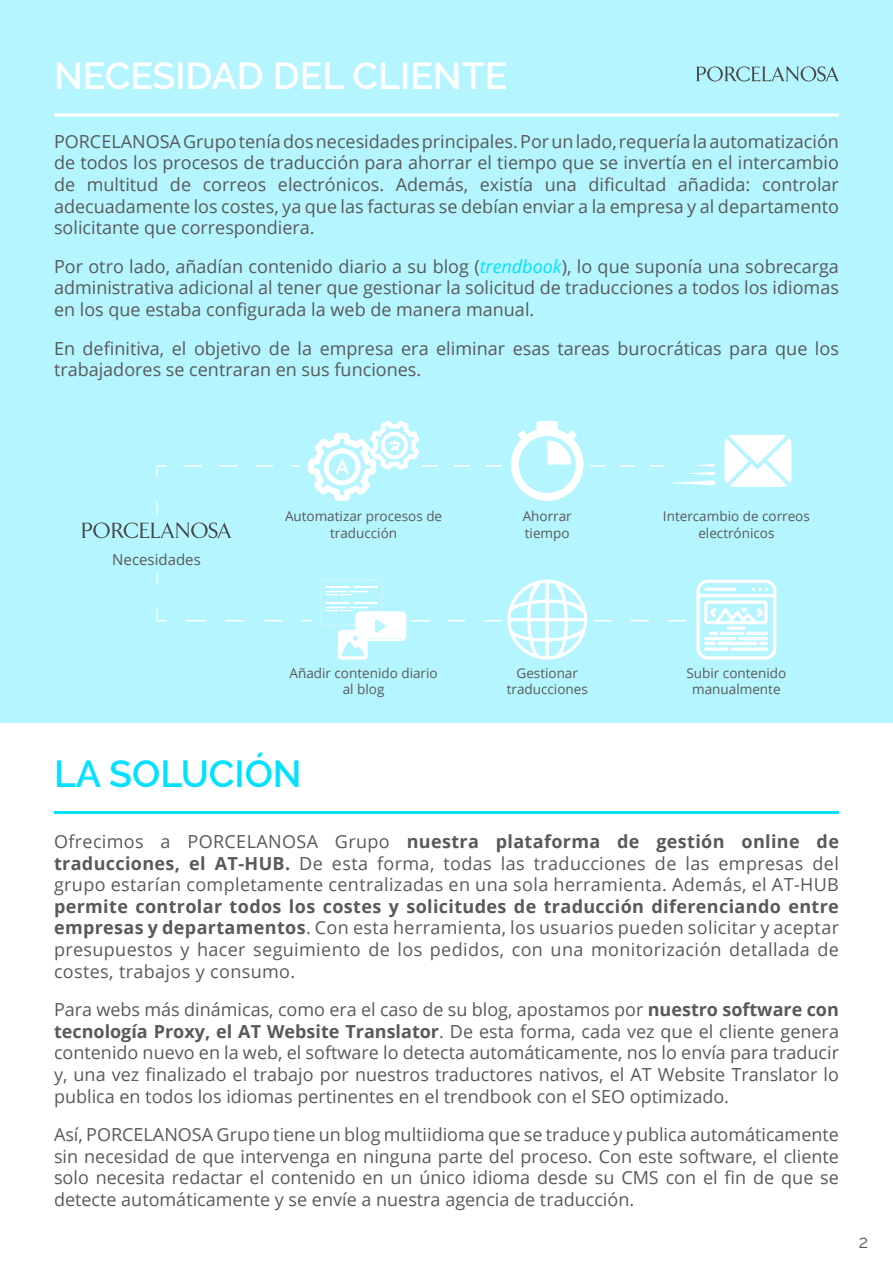
<style>
.page{position:relative;width:893px;height:1263px;background:#fff}
.page>*{position:absolute;margin:0;border:0;box-sizing:border-box;transform-origin:0 0}
.t1{font:600 37.5px "Raleway";color:#fff}
.t2{font:600 37.5px "Raleway";color:#04e0ff}
.t3{font:18px/21.6px "Open Sans";color:#595959;text-align:justify}
.t4{font:18px "Raleway";color:#595959}
.t5{font:15px "Open Sans";color:#595959}
.t6{font:13.5px/16.2px "Open Sans";color:#595959;text-align:center}
.s1{font-style:italic;color:#04e0ff}
.s2{font-weight:700}
</style>
<div class="page">
<div style="left:0;top:0;width:893px;height:723px;background:#b4f5ff"></div>
<svg style="left:696px;top:66px;width:143px;height:16px"></svg>
<hr style="left:54px;top:811px;width:785px;height:3px;background:#04e0ff">
<hr style="left:54px;top:113px;width:785px;height:3px;background:#fff">
<svg style="left:511px;top:421px;width:73px;height:80px"></svg>
<svg style="left:725px;top:435px;width:66px;height:52px;background:#f1fdff"></svg>
<svg style="left:696px;top:580px;width:80px;height:80px"></svg>
<svg style="left:730px;top:647px;width:38px;height:4px"></svg>
<svg style="left:82px;top:522px;width:149px;height:16px"></svg>
<svg style="left:156px;top:465px;width:144px;height:49px"></svg>
<svg style="left:308px;top:421px;width:194px;height:80px"></svg>
<svg style="left:593px;top:620px;width:93px;height:1px"></svg>
<svg style="left:321px;top:580px;width:266px;height:80px"></svg>
<svg style="left:156px;top:573px;width:156px;height:49px"></svg>
<svg style="left:590px;top:464px;width:125px;height:21px"></svg>
<h1 class="t1" style="left:54px;top:54px;width:455px">NECESIDAD DEL CLIENTE</h1>
<p class="t3" style="left:54px;top:130px;width:786px">PORCELANOSA Grupo tenía dos necesidades principales. Por un lado, requería la automatización de todos los procesos de traducción para ahorrar el tiempo que se invertía en el intercambio de multitud de correos electrónicos. Además, existía una dificultad añadida: controlar adecuadamente los costes, ya que las facturas se debían enviar a la empresa y al departamento solicitante que correspondiera.</p>
<p class="t3" style="left:54px;top:255px;width:786px">Por otro lado, añadían contenido diario a su blog (<span class="s1">trendbook</span>), lo que suponía una sobrecarga administrativa adicional al tener que gestionar la solicitud de traducciones a todos los idiomas en los que estaba configurada la web de manera manual.</p>
<p class="t3" style="left:54px;top:337px;width:786px">En definitiva, el objetivo de la empresa era eliminar esas tareas burocráticas para que los trabajadores se centraran en sus funciones.</p>
<p class="t5" style="left:112px;top:549px;width:90px">Necesidades</p>
<p class="t6" style="left:285px;top:508px;width:159px">Automatizar procesos de traducción</p>
<p class="t6" style="left:523px;top:508px;width:51px;text-align:left">Ahorrar tiempo</p>
<p class="t6" style="left:663px;top:508px;width:148px">Intercambio de correos electrónicos</p>
<p class="t6" style="left:289px;top:664px;width:150px">Añadir contenido diario al blog</p>
<p class="t6" style="left:507px;top:664px;width:83px">Gestionar traducciones</p>
<p class="t6" style="left:686px;top:664px;width:101px">Subir contenido manualmente</p>
<h1 class="t2" style="left:54px;top:752px;width:249px">LA SOLUCIÓN</h1>
<p class="t3" style="left:54px;top:830px;width:786px">Ofrecimos a PORCELANOSA Grupo <span class="s2">nuestra plataforma de gestión online de traducciones, el AT-HUB.</span> De esta forma, todas las traducciones de las empresas del grupo estarían completamente centralizadas en una sola herramienta. Además, el AT-HUB</p>
<p class="t3" style="left:54px;top:895px;width:786px"><span class="s2">permite controlar todos los costes y solicitudes de traducción diferenciando entre empresas y departamentos</span>. Con esta herramienta, los usuarios pueden solicitar y aceptar presupuestos y hacer seguimiento de los pedidos, con una monitorización detallada de costes, trabajos y consumo.</p>
<p class="t3" style="left:54px;top:998px;width:786px">Para webs más dinámicas, como era el caso de su blog, apostamos por <span class="s2">nuestro software con tecnología Proxy, el AT Website Translator</span>. De esta forma, cada vez que el cliente genera contenido nuevo en la web, el software lo detecta automáticamente, nos lo envía para traducir y, una vez finalizado el trabajo por nuestros traductores nativos, el AT Website Translator lo publica en todos los idiomas pertinentes en el trendbook con el SEO optimizado.</p>
<p class="t3" style="left:54px;top:1123px;width:786px">Así, PORCELANOSA Grupo tiene un blog multiidioma que se traduce y publica automáticamente sin necesidad de que intervenga en ninguna parte del proceso. Con este software, el cliente solo necesita redactar el contenido en un único idioma desde su CMS con el fin de que se detecte automáticamente y se envíe a nuestra agencia de traducción.</p>
<p class="t4" style="left:859px;top:1231px;width:11px">2</p>
</div>
